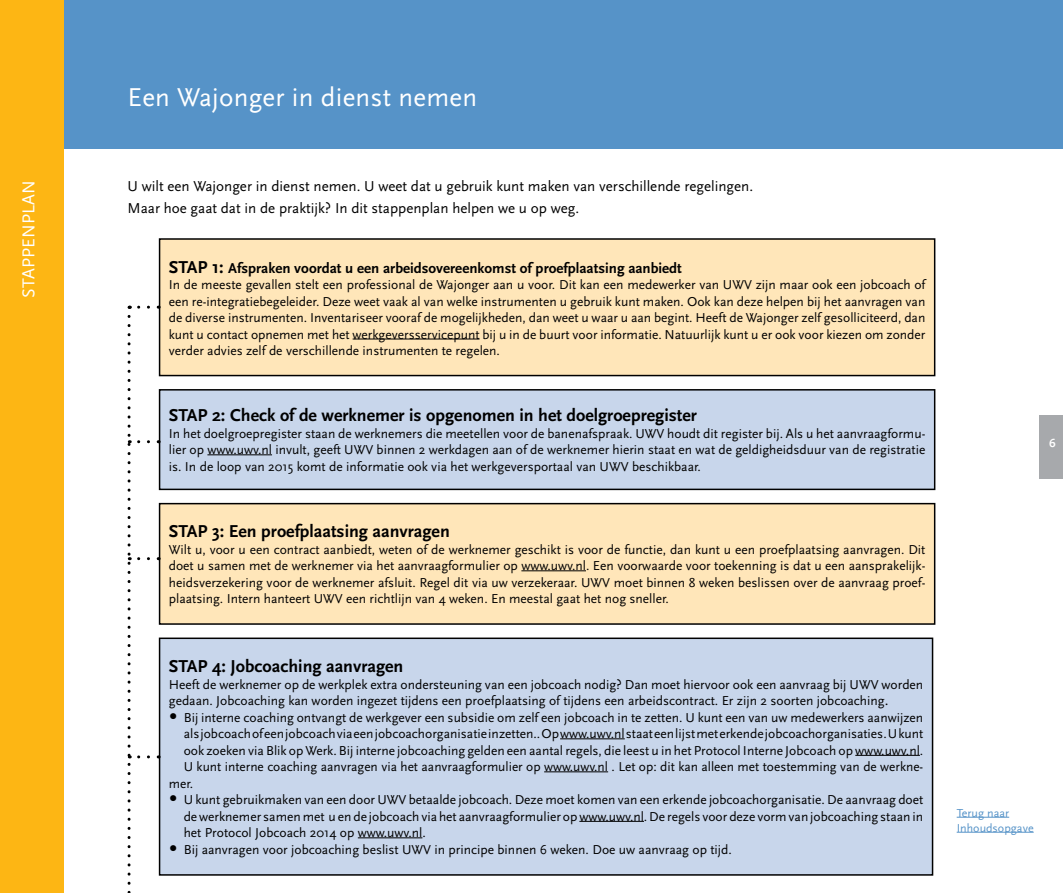
<style>
.page{position:relative;width:1063px;height:893px;background:#fff}
.page>*{position:absolute;margin:0;border:0;box-sizing:border-box;transform-origin:0 0}
.t1{font:27px "Scala Sans";letter-spacing:.01em;color:#fff}
.t2{font:700 18px "Scala Sans";color:#000}
.t3{font:18px "Scala Sans";letter-spacing:.01em;color:#fff}
.t4{font:15px/21.3px "Scala Sans";color:#000}
.t5{font:700 15px "Scala Sans";color:#000}
.t6{font:13.5px/16.5px "Scala Sans";color:#000;text-align:justify}
.t7{font:12px/15px "Scala Sans";color:#5693c8}
.t8{font:700 12px "Scala Sans";color:#fff}
.s1{font-size:18px}
.s2{font-size:15px}
.s3{font-size:25.5px}
</style>
<div class="page">
<div style="left:1040px;top:415px;width:23px;height:63px;background:#a7a9ac"></div>
<div style="left:0;top:0;width:1063px;height:149px;background:#5693c8"></div>
<div style="left:0;top:0;width:64px;height:893px;background:#fdb614"></div>
<div style="left:160px;top:239px;width:775px;height:137px;background:#ffe6b9"></div>
<hr style="left:353px;top:339px;width:127px;height:1px;background:#000">
<div style="left:159px;top:238px;width:776px;height:138px;border:2px solid #000"></div>
<div style="left:160px;top:390px;width:775px;height:99px;background:#c8d6eb"></div>
<hr style="left:207px;top:454px;width:65px;height:1px;background:#000">
<div style="left:159px;top:389px;width:776px;height:101px;border:2px solid #000"></div>
<div style="left:160px;top:504px;width:775px;height:120px;background:#ffe6b9"></div>
<hr style="left:521px;top:570px;width:65px;height:1px;background:#000">
<div style="left:159px;top:503px;width:776px;height:122px;border:2px solid #000"></div>
<div style="left:160px;top:638px;width:773px;height:237px;background:#c8d6eb"></div>
<hr style="left:560px;top:738px;width:65px;height:1px;background:#000">
<hr style="left:855px;top:755px;width:65px;height:1px;background:#000">
<hr style="left:544px;top:771px;width:64px;height:1px;background:#000">
<hr style="left:579px;top:821px;width:65px;height:1px;background:#000">
<hr style="left:358px;top:837px;width:64px;height:1px;background:#000">
<div style="left:159px;top:637px;width:774px;height:239px;border:2px solid #000"></div>
<svg style="left:129px;top:306px;width:20px;height:3px"></svg>
<svg style="left:128px;top:316px;width:21px;height:577px"></svg>
<hr style="left:957px;top:817px;width:52px;height:1px;background:#5693c8">
<hr style="left:957px;top:832px;width:77px;height:1px;background:#5693c8">
<h2 class="t3" style="left:19px;top:298px;width:119px;rotate:-90deg">Stappenplan</h2>
<h1 class="t1" style="left:128px;top:83px;width:351px">Een Wajonger in dienst nemen</h1>
<p class="t4" style="left:128px;top:176px;width:627px">U wilt een Wajonger in dienst nemen. U weet dat u gebruik kunt maken van verschillende regelingen.<br>Maar hoe gaat dat in de praktijk? I n dit stappenplan helpen we u op weg.</p>
<p class="t5" style="left:169px;top:260px;width:515px"><span class="s1">STAP 1:</span> Afspraken voordat u een arbeidsovereenkomst of proefplaatsing aanbiedt</p>
<p class="t6" style="left:169px;top:277px;width:758px">I n de meeste gevallen stelt een professional de Wajonger aan u voor. Dit kan een medewerker van UWV zijn maar ook een jobcoach of een re-integratiebegeleider. Deze weet vaak al van welke instrumenten u gebruik kunt maken. Ook kan deze helpen bij het aanvragen van de diverse instrumenten. I nventariseer vooraf de mogelijkheden, dan weet u waar u aan begint. H eeft de Wajonger zelf gesolliciteerd, dan kunt u contact opnemen met het werkgeversservicepunt bij u in de buurt voor informatie. N atuurlijk kunt u er ook voor kiezen om zonder verder advies zelf de verschillende instrumenten te regelen.</p>
<h2 class="t2" style="left:169px;top:406px;width:530px">STAP 2: Check of de werknemer is opgenomen in het doelgroepregister</h2>
<p class="t6" style="left:169px;top:426px;width:758px">I n het doelgroepregister staan de werknemers die meetellen voor de banenafspraak. UWV houdt dit register bij. Als u het aanvraagformu&shy;lier op www.uwv.nl invult, geeft UWV binnen 2 werkdagen aan of de werknemer hierin staat en wat de geldigheidsduur van de registratie is. I n de loop van 2015 komt de informatie ook via het werkgeversportaal van UWV beschikbaar.</p>
<h2 class="t2" style="left:169px;top:522px;width:283px">STAP 3: Een proefplaatsing aanvragen</h2>
<p class="t6" style="left:169px;top:542px;width:758px">Wilt u, voor u een contract aanbiedt, weten of de werknemer geschikt is voor de functie, dan kunt u een proefplaatsing aanvragen. Dit doet u samen met de werknemer via het aanvraagformulier op www.uwv.nl. Een voorwaarde voor toekenning is dat u een aansprakelijk&shy;heidsverzekering voor de werknemer afsluit. Regel dit via uw verzekeraar. UWV moet binnen 8 weken beslissen over de aanvraag proef&shy;plaatsing. I ntern hanteert UWV een richtlijn van 4 weken. E n meestal gaat het nog sneller.</p>
<h2 class="t2" style="left:169px;top:657px;width:236px">STAP 4: Jobcoaching aanvragen</h2>
<p class="t6" style="left:169px;top:677px;width:756px">H eeft de werknemer op de werkplek extra ondersteuning van een jobcoach nodig? Dan moet hiervoor ook een aanvraag bij UWV worden gedaan. Jobcoaching kan worden ingezet tijdens een proefplaatsing of tijdens een arbeidscontract. E r zijn 2 soorten jobcoaching<span class="s2">.</span></p>
<p class="t6" style="left:169px;top:710px;width:756px"><span class="s3">•</span> Bij interne coaching ontvangt de werkgever een subsidie om zelf een jobcoach in te zetten. U kunt een van uw medewerkers aanwijzen</p>
<p class="t6" style="left:184px;top:726px;width:741px">als jobcoach of een jobcoach via een jobcoachorganisatie inzetten.. Op www.uwv.nl staat een lijst met erkende jobcoachorganisaties. U kunt</p>
<p class="t6" style="left:184px;top:743px;width:741px">ook zoeken via Blik op Werk. Bij interne jobcoaching gelden een aantal regels, die leest u in het Protocol I nterne Jobcoach op www.uwv.nl.</p>
<p class="t6" style="left:169px;top:759px;width:756px">U kunt interne coaching aanvragen via het aanvraagformulier op www.uwv.nl . Let op: dit kan alleen met toestemming van de werkne-</p>
<p class="t6" style="left:169px;top:776px;width:26px">mer.</p>
<p class="t6" style="left:184px;top:792px;width:741px;text-indent:-15px"><span class="s3">•</span> U kunt gebruikmaken van een door UWV betaalde jobcoach. Deze moet komen van een erkende jobcoachorganisatie. De aanvraag doet de werknemer samen met u en de jobcoach via het aanvraagformulier op www.uwv.nl. De regels voor deze vorm van jobcoaching staan in het Protocol Jobcoach 2014 op www.uwv.nl.</p>
<p class="t6" style="left:169px;top:842px;width:565px"><span class="s3">•</span> Bij aanvragen voor jobcoaching beslist UWV in principe binnen 6 weken. Doe uw aanvraag op tijd.</p>
<p class="t8" style="left:1049px;top:436px;width:8px">6</p>
<p class="t7" style="left:957px;top:806px;width:78px">Terug naar<br>I nhoudsopgave</p>
</div>
